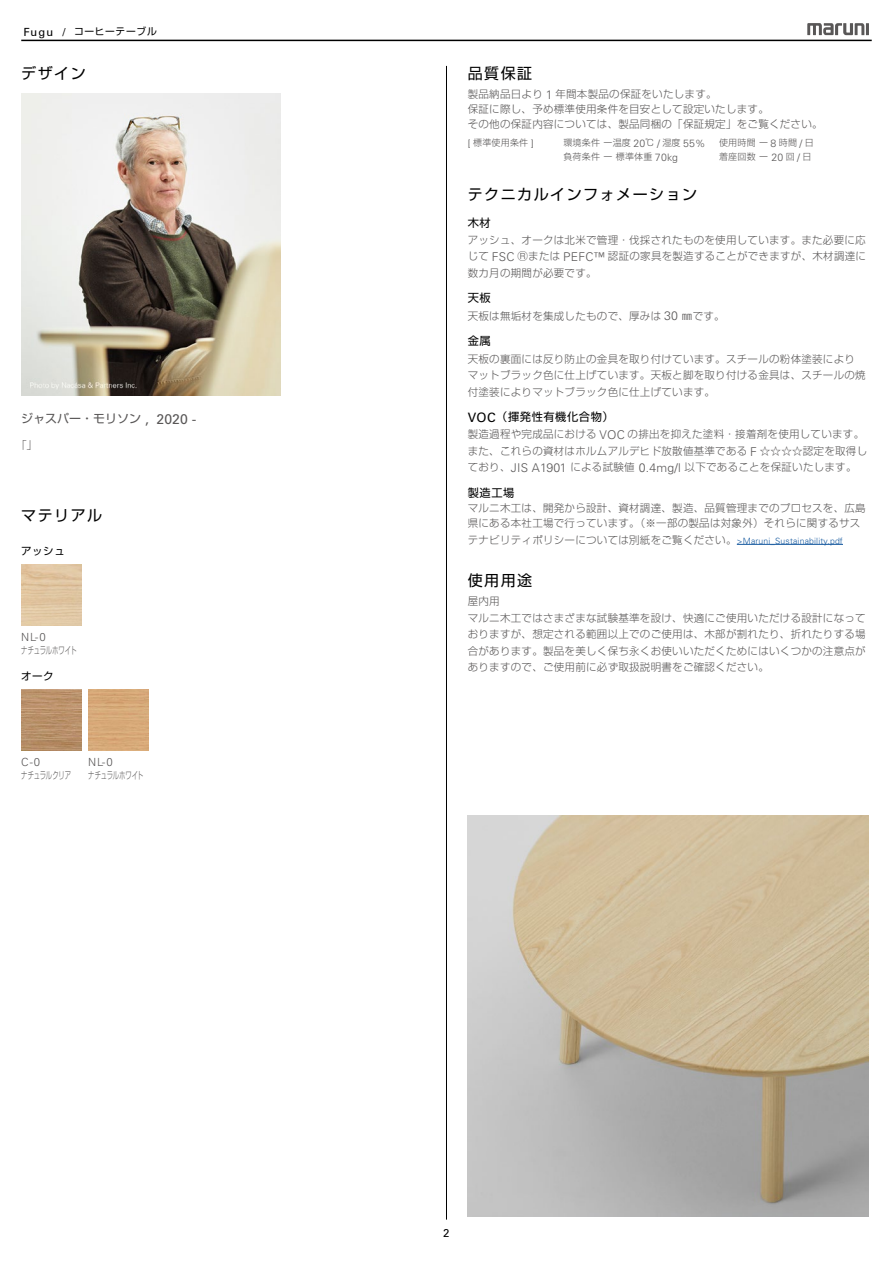
<style>
.page{position:relative;width:893px;height:1263px;background:#fff}
.page>*{position:absolute;margin:0;border:0;box-sizing:border-box;transform-origin:0 0}
.t1{font:15px "Shin Go Pro";letter-spacing:.1em;color:#000}
.t2{font:14.1px "Univers LT Pro 55 Roman";color:#595757}
.t3{font:13.8px "Univers LT Pro 55 Roman";color:#595757}
.t4{font:12.9px "Univers LT Pro 55 Roman";color:#000}
.t5{font:300 12.3px "Univers LT Pro 45";color:#595757}
.t6{font:300 12.15px "Univers LT Pro 45";letter-spacing:.02em;color:#595757}
.t7{font:12px "Shin Go Pro";color:#595757}
.t8{font:11.4px "Univers LT Pro 55 Roman";color:#000}
.t9{font:11.25px "Shin Go Pro";letter-spacing:.05em;color:#000}
.t10{font:300 11.25px "Univers LT Pro 45";color:#595757}
.t11{font:11.25px "Univers LT Pro 55 Roman";color:#000}
.t12{font:300 10.5px/16.5px "Shin Go Pro";letter-spacing:.025em;color:#595757}
.t13{font:300 10.5px "Univers LT Pro 45";letter-spacing:.02em;color:#595757}
.t14{font:10.5px "Shin Go Pro";letter-spacing:.05em;color:#000}
.t15{font:300 10.35px "Univers LT Pro 45";color:#595757}
.t16{font:300 9.75px "Shin Go Pro";letter-spacing:-.035em;color:#595757;scale:.65 1}
.t17{font:9.75px "Shin Go Pro";letter-spacing:.07em;color:#000}
.t18{font:300 9px "Shin Go Pro";letter-spacing:.025em;color:#595757}
.t19{font:300 8.7px "Univers LT Pro 45";letter-spacing:.02em;color:#15599f}
.s1{font-size:13.8px}
.s2{font-size:11.4px}
.s3{font-size:10.35px}
.s4{font-family:"Univers LT Pro 45";font-size:10.35px}
.s5{font-size:12.3px}
.s6{font-family:"Univers LT Pro 45";font-size:8.7px;color:#15599f}
</style>
<div class="page">
<hr style="left:21px;top:40px;width:851px;height:1px;background:#000">
<svg style="left:807px;top:23px;width:62px;height:12px"></svg>
<img style="left:468px;top:816px;width:400px;height:400px">
<hr style="left:737px;top:544px;width:106px;height:1px;background:#15599f">
<img style="left:21px;top:94px;width:260px;height:301px">
<img style="left:21px;top:689px;width:61px;height:61px">
<img style="left:88px;top:689px;width:61px;height:61px">
<hr style="left:446px;top:66px;width:1px;height:1153px;background:#000">
<p class="t11" style="left:23px;top:24px;width:31px">Fugu</p>
<p class="t11" style="left:62px;top:24px;width:5px">/</p>
<p class="t17" style="left:74px;top:23px;width:84px">コーヒーテーブル</p>
<h1 class="t1" style="left:21px;top:61px;width:66px">デザイン</h1>
<p class="t7" style="left:21px;top:409px;width:122px">ジャスパー・モリソン</p>
<p class="t12" style="left:16px;top:436px;width:23px">」「</p>
<h3 class="t3" style="left:145px;top:410px;width:5px">,</h3>
<h2 class="t2" style="left:157px;top:409px;width:41px">2020 <span class="s1">-</span></h2>
<h1 class="t1" style="left:21px;top:503px;width:82px">マテリアル</h1>
<p class="t14" style="left:21px;top:542px;width:45px">アッシュ</p>
<p class="t10" style="left:21px;top:630px;width:26px">NL-<span class="s2">0</span></p>
<p class="t16" style="left:21px;top:642px;width:87px">ナチュラルホワイト</p>
<p class="t14" style="left:21px;top:668px;width:34px">オーク</p>
<p class="t10" style="left:21px;top:755px;width:20px">C-<span class="s2">0</span></p>
<p class="t16" style="left:21px;top:767px;width:78px">ナチュラルクリア</p>
<p class="t10" style="left:88px;top:755px;width:26px">NL-<span class="s2">0</span></p>
<p class="t16" style="left:88px;top:767px;width:87px">ナチュラルホワイト</p>
<h1 class="t1" style="left:468px;top:61px;width:66px">品質保証</h1>
<p class="t12" style="left:555px;top:85px;width:163px">年間本製品の保証をいたします。</p>
<p class="t12" style="left:468px;top:86px;width:356px;line-height:15px">製品納品日より<br>保証に際し、予め標準使用条件を目安として設定いたします。<br>その他の保証内容については、製品同梱の「保証規定」をご覧ください。</p>
<p class="t5" style="left:546px;top:86px;width:8px">1</p>
<p class="t18" style="left:473px;top:135px;width:57px">標準使用条件</p>
<p class="t15" style="left:468px;top:136px;width:4px">[</p>
<p class="t15" style="left:531px;top:136px;width:4px">]</p>
<p class="t18" style="left:645px;top:135px;width:10px">℃</p>
<p class="t18" style="left:563px;top:135px;width:69px">環境条件ー温度</p>
<p class="t18" style="left:662px;top:135px;width:20px">湿度</p>
<p class="t15" style="left:657px;top:136px;width:4px">/</p>
<p class="t13" style="left:633px;top:136px;width:13px">20</p>
<p class="t13" style="left:683px;top:136px;width:24px">55<span class="s3">%</span></p>
<p class="t18" style="left:719px;top:135px;width:51px">使用時間ー</p>
<p class="t18" style="left:779px;top:135px;width:37px">時間 日<span class="s4">/</span></p>
<p class="t13" style="left:770px;top:136px;width:7px">8</p>
<p class="t18" style="left:563px;top:150px;width:91px">負荷条件ー標準体重</p>
<p class="t13" style="left:655px;top:150px;width:25px">70<span class="s3">kg</span></p>
<p class="t18" style="left:719px;top:150px;width:51px">着座回数ー</p>
<p class="t18" style="left:786px;top:150px;width:27px">回 日<span class="s4">/</span></p>
<p class="t13" style="left:771px;top:150px;width:13px">20</p>
<h1 class="t1" style="left:468px;top:182px;width:231px">テクニカルインフォメーション</h1>
<p class="t9" style="left:468px;top:213px;width:25px">木材</p>
<p class="t12" style="left:468px;top:230px;width:400px;text-align:right">アッシュ、オークは北米で管理・伐採されたものを使用しています。また必要に応認証の家具を製造することができますが、木材調達に</p>
<p class="t12" style="left:517px;top:247px;width:44px">Ⓡまたは</p>
<p class="t12" style="left:468px;top:247px;width:130px">じて<br>数カ月の期間が必要です。</p>
<p class="t9" style="left:468px;top:289px;width:25px">天板</p>
<p class="t6" style="left:492px;top:249px;width:24px">FSC</p>
<p class="t6" style="left:563px;top:249px;width:43px">PEFC™</p>
<p class="t12" style="left:468px;top:306px;width:195px">天板は無垢材を集成したもので、厚みは</p>
<p class="t9" style="left:468px;top:332px;width:25px">金属</p>
<p class="t12" style="left:468px;top:349px;width:399px">天板の裏面には反り防止の金具を取り付けています。スチールの粉体塗装によりマットブラック色に仕上げています。天板と脚を取り付ける金具は、スチールの焼付塗装によりマットブラック色に仕上げています。</p>
<p class="t9" style="left:496px;top:408px;width:119px">（揮発性有機化合物(</p>
<p class="t12" style="left:682px;top:306px;width:44px">㎜です。</p>
<p class="t5" style="left:664px;top:308px;width:15px">30</p>
<p class="t4" style="left:468px;top:408px;width:29px">VOC</p>
<p class="t12" style="left:628px;top:425px;width:238px">の排出を抑えた塗料・接着剤を使用しています。</p>
<p class="t12" style="left:468px;top:425px;width:130px">製造過程や完成品における</p>
<p class="t6" style="left:599px;top:427px;width:27px">VOC</p>
<p class="t12" style="left:760px;top:441px;width:109px">☆☆☆☆認定を取得し</p>
<p class="t12" style="left:685px;top:441px;width:173px;text-indent:-217px">また、これらの資材はホルムアルデヒド放散値基準である<br>以下であることを保証いたします。</p>
<p class="t6" style="left:750px;top:443px;width:8px">F</p>
<p class="t12" style="left:570px;top:458px;width:66px">による試験値</p>
<p class="t12" style="left:468px;top:458px;width:44px">ており、</p>
<p class="t9" style="left:468px;top:483px;width:48px">製造工場</p>
<p class="t12" style="left:468px;top:499px;width:399px;line-height:15px">マルニ木工は、開発から設計、資材調達、製造、品質管理までのプロセスを、広島県にある本社工場で行っています。（※一部の製品は対象外）それらに関するサス</p>
<p class="t19" style="left:743px;top:535px;width:102px">Maruni_Sustainability.pdf</p>
<p class="t6" style="left:511px;top:460px;width:57px">JIS A<span class="s5">1901</span></p>
<p class="t6" style="left:639px;top:460px;width:44px"><span class="s5">0</span>.<span class="s5">4</span>mg l/</p>
<p class="t12" style="left:468px;top:531px;width:276px">テナビリティポリシーについては別紙をご覧ください。<span class="s6">&gt;</span></p>
<h1 class="t1" style="left:468px;top:568px;width:66px">使用用途</h1>
<p class="t12" style="left:468px;top:592px;width:399px">屋内用<br>マルニ木工ではさまざまな試験基準を設け、快適にご使用いただける設計になっておりますが、想定される範囲以上でのご使用は、木部が割れたり、折れたりする場合があります。製品を美しく保ち永くお使いいただくためにはいくつかの注意点がありますので、ご使用前に必ず取扱説明書をご確認ください。</p>
<p class="t8" style="left:443px;top:1225px;width:8px">2</p>
</div>
